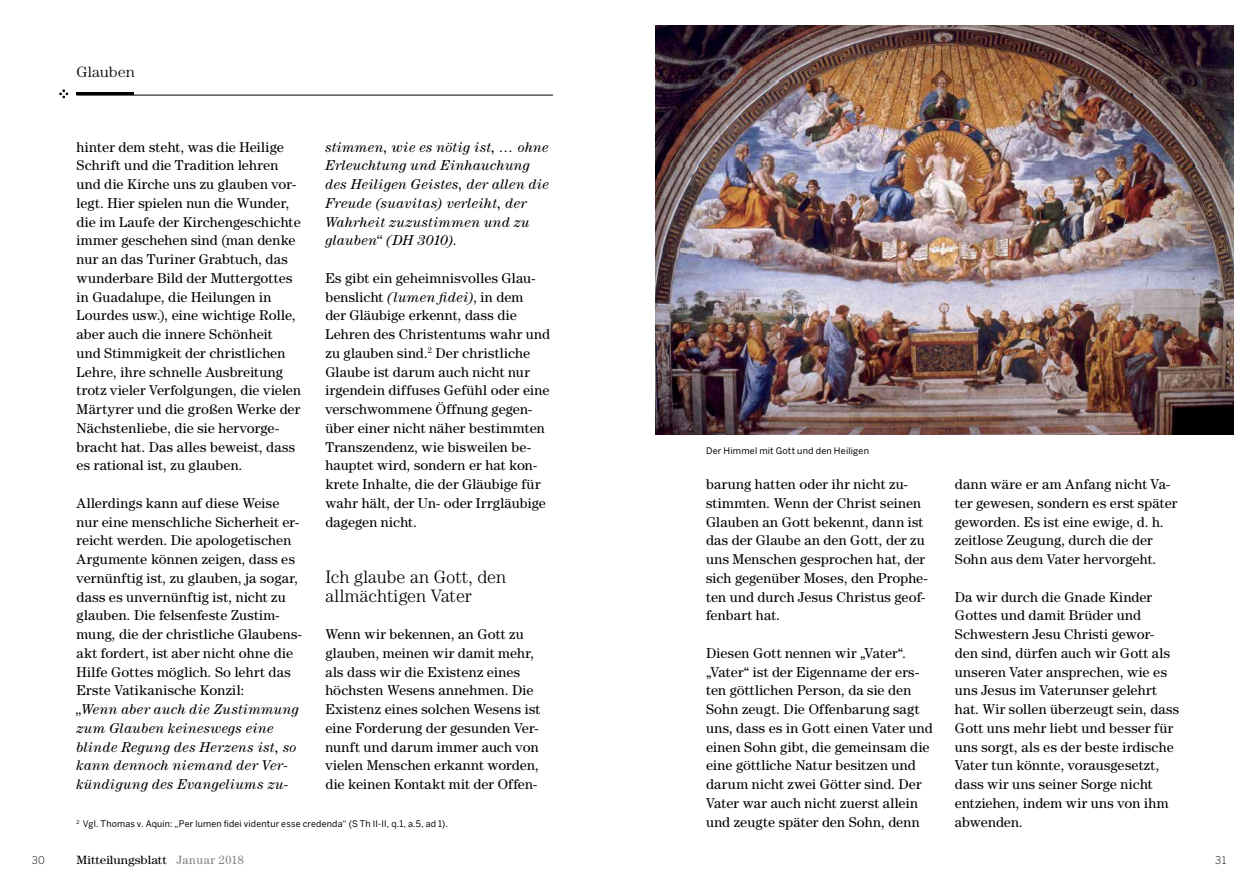
<style>
.page{position:relative;width:1259px;height:893px;background:#fff}
.page>*{position:absolute;margin:0;border:0;box-sizing:border-box;transform-origin:0 0}
.t1{font:300 18px/18.8px "Century Std";color:#000}
.t2{font:300 15px "Century Std";color:#000;scale:1.09 1}
.t3{font:14.25px/18.8px "Century Std";letter-spacing:.01em;color:#000}
.t4{font:italic 14.25px/18.8px "Century Std";letter-spacing:.02em;color:#000}
.t5{font:12px "Century Std";color:#000;scale:1.09 1}
.t6{font:300 10.5px "Benton Sans";color:#000}
.t7{font:9px "Benton Sans";letter-spacing:.02em;color:#000}
.s1{font-style:italic}
.s2{color:#807f83}
</style>
<div class="page">
<svg style="left:60px;top:90px;width:8px;height:8px"></svg>
<hr style="left:77px;top:95px;width:476px;height:1px;background:#000">
<img style="left:655px;top:26px;width:578px;height:409px">
<hr style="left:77px;top:93px;width:57px;height:2px;background:#000">
<p class="t2" style="left:77px;top:63px;width:55px">Glauben</p>
<p class="t3" style="left:77px;top:137px;width:226px">hinter dem steht, was die Heilige Schrift und die Tradition lehren und die Kirche uns zu glauben vor&shy;legt. Hier spielen nun die Wunder, die im Laufe der Kirchengeschichte immer geschehen sind (man denke nur an das Turiner Grabtuch, das wunderbare Bild der Muttergottes in Guadalupe, die Heilungen in Lourdes usw.), eine wichtige Rolle, aber auch die innere Schönheit<br>und Stimmigkeit der christlichen Lehre, ihre schnelle Ausbreitung trotz vieler Verfolgungen, die vielen Märtyrer und die großen Werke der Nächstenliebe, die sie hervorge&shy;bracht hat. Das alles beweist, dass es rational ist, zu glauben.</p>
<p class="t3" style="left:77px;top:493px;width:227px">Allerdings kann auf diese Weise nur eine menschliche Sicherheit er&shy;reicht werden. Die apologetischen Argumente können zeigen, dass es vernünftig ist, zu glauben, ja sogar, dass es unvernünftig ist, nicht zu glauben. Die felsenfeste Zustim&shy;mung, die der christliche Glaubens&shy;akt fordert, ist aber nicht ohne die Hilfe Gottes möglich. So lehrt das Erste Vatikanische Konzil:</p>
<p class="t4" style="left:77px;top:700px;width:224px">„Wenn aber auch die Zustimmung zum Glauben keineswegs eine blinde Regung des Herzens ist, so kann dennoch niemand der Ver&shy;kündigung des Evangeliums zu-</p>
<p class="t4" style="left:325px;top:137px;width:225px">stimmen, wie es nötig ist, … ohne<br>Erleuchtung und Einhauchung des Heiligen Geistes, der allen die<br>Freude (suavitas) verleiht, der<br>Wahrheit zuzustimmen und zu glauben“ (DH 3010).</p>
<p class="t3" style="left:325px;top:268px;width:226px">Es gibt ein geheimnisvolles Glau&shy;benslicht <span class="s1">(lumen fidei)</span>, in dem<br>der Gläubige erkennt, dass die<br>Lehren des Christentums wahr und zu glauben sind.<sup>2</sup> Der christliche<br>Glaube ist darum auch nicht nur irgendein diffuses Gefühl oder eine verschwommene Öffnung gegen&shy;über einer nicht näher bestimmten<br>Transzendenz, wie bisweilen be&shy;hauptet wird, sondern er hat kon&shy;krete Inhalte, die der Gläubige für wahr hält, der Un- oder Irrgläubige dagegen nicht.</p>
<p class="t1" style="left:325px;top:567px;width:182px">Ich glaube an Gott, den allmächtigen Vater</p>
<p class="t3" style="left:325px;top:625px;width:216px">Wenn wir bekennen, an Gott zu glauben, meinen wir damit mehr, als dass wir die Existenz eines höchsten Wesens annehmen. Die<br>Existenz eines solchen Wesens ist eine Forderung der gesunden Ver&shy;nunft und darum immer auch von vielen Menschen erkannt worden, die keinen Kontakt mit der Offen-</p>
<p class="t7" style="left:77px;top:818px;width:373px"><sup>2</sup> Vgl. Thomas v. Aquin: „Per lumen fidei videntur esse credenda“ (S Th II-II, q.1, a.5, ad 1).</p>
<p class="t7" style="left:706px;top:445px;width:164px">Der Himmel mit Gott und den Heiligen</p>
<p class="t3" style="left:706px;top:475px;width:223px">barung hatten oder ihr nicht zu&shy;stimmten. Wenn der Christ seinen<br>Glauben an Gott bekennt, dann ist das der Glaube an den Gott, der zu uns Menschen gesprochen hat, der sich gegenüber Moses, den Prophe&shy;ten und durch Jesus Christus geof&shy;fenbart hat.</p>
<p class="t3" style="left:706px;top:643px;width:228px">Diesen Gott nennen wir „Vater“. „Vater“ ist der Eigenname der ers&shy;ten göttlichen Person, da sie den Sohn zeugt. Die Offenbarung sagt uns, dass es in Gott einen Vater und einen Sohn gibt, die gemeinsam die eine göttliche Natur besitzen und darum nicht zwei Götter sind. Der Vater war auch nicht zuerst allein und zeugte später den Sohn, denn</p>
<p class="t3" style="left:955px;top:475px;width:224px">dann wäre er am Anfang nicht Va&shy;ter gewesen, sondern es erst später geworden. Es ist eine ewige, d. h. zeitlose Zeugung, durch die der<br>Sohn aus dem Vater hervorgeht.</p>
<p class="t3" style="left:955px;top:587px;width:226px">Da wir durch die Gnade Kinder<br>Gottes und damit Brüder und<br>Schwestern Jesu Christi gewor&shy;den sind, dürfen auch wir Gott als unseren Vater ansprechen, wie es uns Jesus im Vaterunser gelehrt hat. Wir sollen überzeugt sein, dass<br>Gott uns mehr liebt und besser für uns sorgt, als es der beste irdische<br>Vater tun könnte, vorausgesetzt, dass wir uns seiner Sorge nicht entziehen, indem wir uns von ihm abwenden.</p>
<p class="t6" style="left:32px;top:854px;width:15px">30</p>
<p class="t5" style="left:77px;top:853px;width:155px">Mitteilungsblatt <span class="s2">Januar 2018</span></p>
<p class="t6" style="left:1215px;top:854px;width:12px">31</p>
</div>
